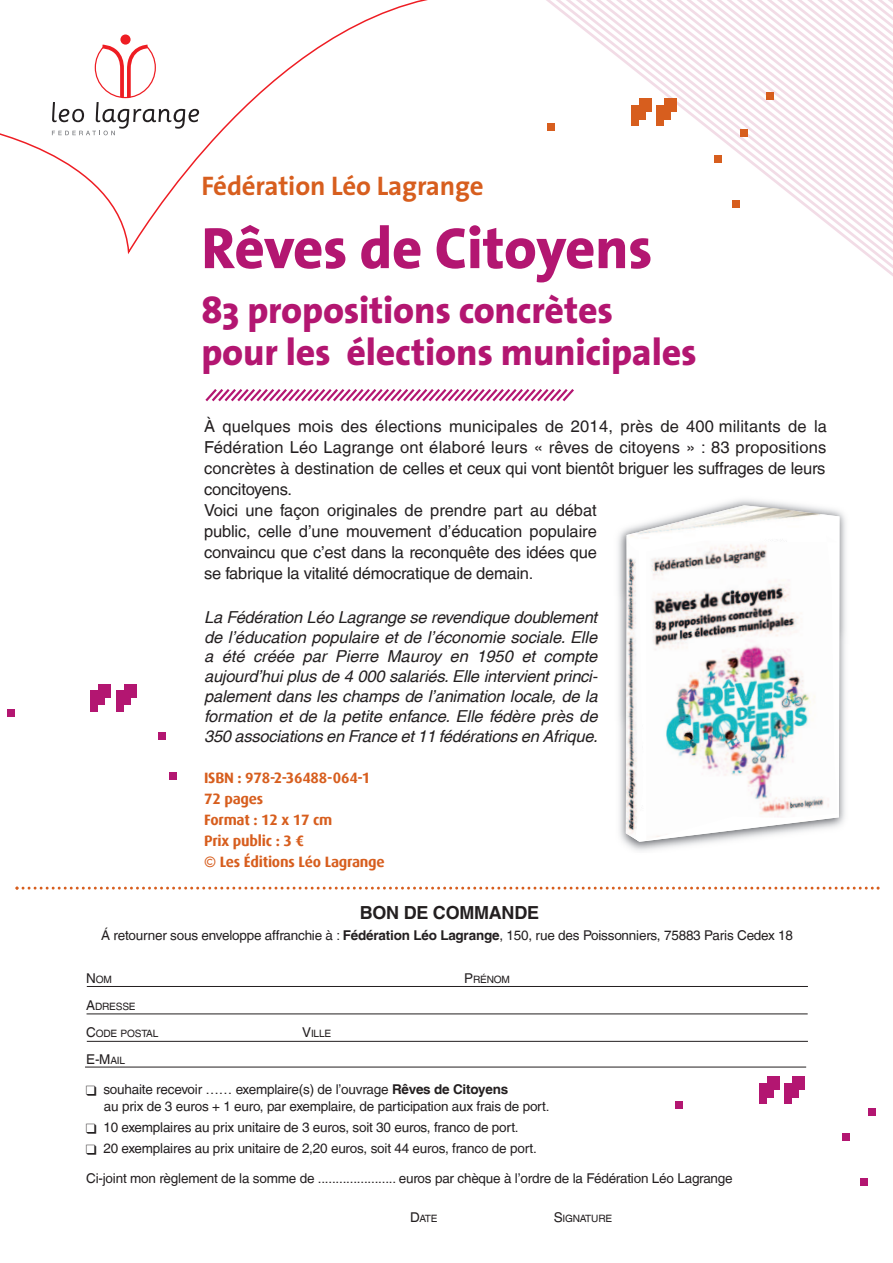
<style>
.page{position:relative;width:893px;height:1263px;background:#fff}
.page>*{position:absolute;margin:0;border:0;box-sizing:border-box;transform-origin:0 0}
.t1{font:800 58.8px "The Sans";letter-spacing:-.01em;color:#b31671}
.t2{font:800 37.8px/42px "The Sans";letter-spacing:-.005em;color:#b31671}
.t3{font:700 27px "The Sans";letter-spacing:-.005em;color:#d75e1e}
.t4{font:700 18px "Helvetica LT";letter-spacing:-.015em;color:#231f20}
.t5{font:16.5px/21px "Helvetica LT";letter-spacing:-.005em;color:#231f20}
.t6{font:italic 16.5px/19.8px "Helvetica LT";letter-spacing:-.015em;color:#231f20;text-align:justify}
.t7{font:700 15px/21px "Dax";letter-spacing:-.015em;color:#d75e1e}
.t8{font:13.5px/16.5px "Helvetica LT";letter-spacing:-.015em;color:#231f20}
.t9{font:10.2px "Helvetica LT";letter-spacing:-.02em;color:#231f20}
.s1{font-weight:700}
.s2{font-size:13.5px}
.s3{font-size:10.2px}
</style>
<div class="page">
<svg style="left:546px;top:0;width:347px;height:276px"></svg>
<svg style="left:205px;top:389px;width:369px;height:13px"></svg>
<div style="left:547px;top:124px;width:7px;height:7px;background:#d75e1e"></div>
<div style="left:631px;top:119px;width:7px;height:7px;background:#d75e1e"></div>
<div style="left:767px;top:92px;width:7px;height:7px;background:#d75e1e"></div>
<div style="left:740px;top:130px;width:7px;height:7px;background:#d75e1e"></div>
<div style="left:733px;top:201px;width:7px;height:7px;background:#d75e1e"></div>
<div style="left:714px;top:155px;width:8px;height:8px;background:#d75e1e"></div>
<div style="left:639px;top:99px;width:12px;height:13px;background:#d75e1e"></div>
<div style="left:631px;top:105px;width:14px;height:14px;background:#d75e1e"></div>
<div style="left:657px;top:119px;width:7px;height:7px;background:#d75e1e"></div>
<div style="left:664px;top:99px;width:13px;height:13px;background:#d75e1e"></div>
<div style="left:656px;top:105px;width:15px;height:14px;background:#d75e1e"></div>
<hr style="left:87px;top:986px;width:721px;height:1px;background:#231f20">
<hr style="left:87px;top:1014px;width:721px;height:1px;background:#231f20">
<hr style="left:87px;top:1041px;width:721px;height:1px;background:#231f20">
<hr style="left:85px;top:1067px;width:721px;height:1px;background:#231f20">
<svg style="left:16px;top:887px;width:864px;height:3px"></svg>
<div style="left:7px;top:709px;width:7px;height:7px;background:#b31671"></div>
<div style="left:91px;top:704px;width:7px;height:7px;background:#b31671"></div>
<div style="left:169px;top:773px;width:7px;height:7px;background:#b31671"></div>
<div style="left:158px;top:732px;width:7px;height:7px;background:#b31671"></div>
<div style="left:98px;top:684px;width:13px;height:14px;background:#b31671"></div>
<div style="left:90px;top:690px;width:15px;height:15px;background:#b31671"></div>
<div style="left:116px;top:704px;width:8px;height:7px;background:#b31671"></div>
<div style="left:124px;top:684px;width:13px;height:14px;background:#b31671"></div>
<div style="left:116px;top:690px;width:15px;height:15px;background:#b31671"></div>
<img style="left:618px;top:499px;width:228px;height:352px">
<img style="left:627px;top:505px;width:212px;height:337px">
<img style="left:646px;top:536px;width:191px;height:304px">
<img style="left:626px;top:537px;width:17px;height:304px">
<div style="left:675px;top:1102px;width:8px;height:7px;background:#b31671"></div>
<div style="left:759px;top:1097px;width:7px;height:7px;background:#b31671"></div>
<div style="left:868px;top:1108px;width:7px;height:7px;background:#b31671"></div>
<div style="left:861px;top:1179px;width:7px;height:7px;background:#b31671"></div>
<div style="left:842px;top:1133px;width:8px;height:7px;background:#b31671"></div>
<div style="left:767px;top:1076px;width:12px;height:14px;background:#b31671"></div>
<div style="left:759px;top:1083px;width:15px;height:14px;background:#b31671"></div>
<div style="left:785px;top:1097px;width:7px;height:7px;background:#b31671"></div>
<div style="left:793px;top:1076px;width:12px;height:14px;background:#b31671"></div>
<div style="left:785px;top:1083px;width:14px;height:14px;background:#b31671"></div>
<svg style="left:0;top:0;width:428px;height:253px"></svg>
<h3 class="t3" style="left:201px;top:175px;width:284px">Fédération Léo Lagrange</h3>
<h1 class="t1" style="left:201px;top:225px;width:452px">Rêves de Citoyens</h1>
<h2 class="t2" style="left:201px;top:292px;width:497px">83 propositions concrètes pour les élections municipales</h2>
<p class="t5" style="left:204px;top:416px;width:624px">À quelques mois des élections municipales de 2014, près de 400 militants de la Fédération Léo Lagrange ont élaboré leurs « rêves de citoyens » : 83 propositions concrètes à destination de celles et ceux qui vont bientôt briguer les suffrages de leurs concitoyens.<br>Voici une façon originales de prendre part au débat<br>public, celle d’une mouvement d’éducation populaire<br>convaincu que c’est dans la reconquête des idées que<br>se fabrique la vitalité démocratique de demain.</p>
<p class="t6" style="left:204px;top:607px;width:395px">La Fédération Léo Lagrange se revendique doublement de l’éducation populaire et de l’économie sociale. Elle a été créée par Pierre Mauroy en 1950 et compte aujourd’hui plus de 4 000 salariés. Elle intervient princi&shy;palement dans les champs de l’animation locale, de la formation et de la petite enfance. Elle fédère près de 350 associations en France et 11 fédérations en Afrique.</p>
<p class="t7" style="left:204px;top:767px;width:182px">ISBN : 978-2-36488-064-1<br>72 pages<br>Format : 12 x 17 cm<br>Prix public : 3 €<br>© Les Éditions Léo Lagrange</p>
<h3 class="t4" style="left:360px;top:901px;width:181px">Bon de commande</h3>
<p class="t8" style="left:101px;top:927px;width:693px">Á retourner sous enveloppe affranchie à : <span class="s1">Fédération Léo Lagrange</span>, 150, rue des Poissonniers, 75883 Paris Cedex 18</p>
<p class="t9" style="left:86px;top:974px;width:27px"><span class="s2">N</span>om</p>
<p class="t9" style="left:464px;top:974px;width:47px"><span class="s2">P</span>réNom</p>
<p class="t9" style="left:86px;top:1001px;width:51px"><span class="s2">A</span>dresse</p>
<p class="t9" style="left:86px;top:1028px;width:74px"><span class="s2">C</span>ode PostAL</p>
<p class="t9" style="left:302px;top:1028px;width:31px"><span class="s2">V</span>iLLe</p>
<p class="t8" style="left:86px;top:1051px;width:40px">e-m<span class="s3">AiL</span></p>
<p class="t8" style="left:104px;top:1081px;width:447px;text-indent:-18px">❑ souhaite recevoir …… exemplaire(s) de l’ouvrage <span class="s1">Rêves de citoyens<br></span>au prix de 3 euros + 1 euro, par exemplaire, de participation aux frais de port.</p>
<p class="t8" style="left:86px;top:1119px;width:434px">❑ 10 exemplaires au prix unitaire de 3 euros, soit 30 euros, franco de port.</p>
<p class="t8" style="left:86px;top:1140px;width:452px">❑ 20 exemplaires au prix unitaire de 2,20 euros, soit 44 euros, franco de port.</p>
<p class="t8" style="left:86px;top:1170px;width:648px">Ci-joint mon règlement de la somme de ...................... euros par chèque à l’ordre de la Fédération Léo Lagrange</p>
<p class="t9" style="left:410px;top:1212px;width:29px"><span class="s2">d</span>Ate</p>
<p class="t9" style="left:554px;top:1212px;width:60px"><span class="s2">s</span>igNAture</p>
</div>
